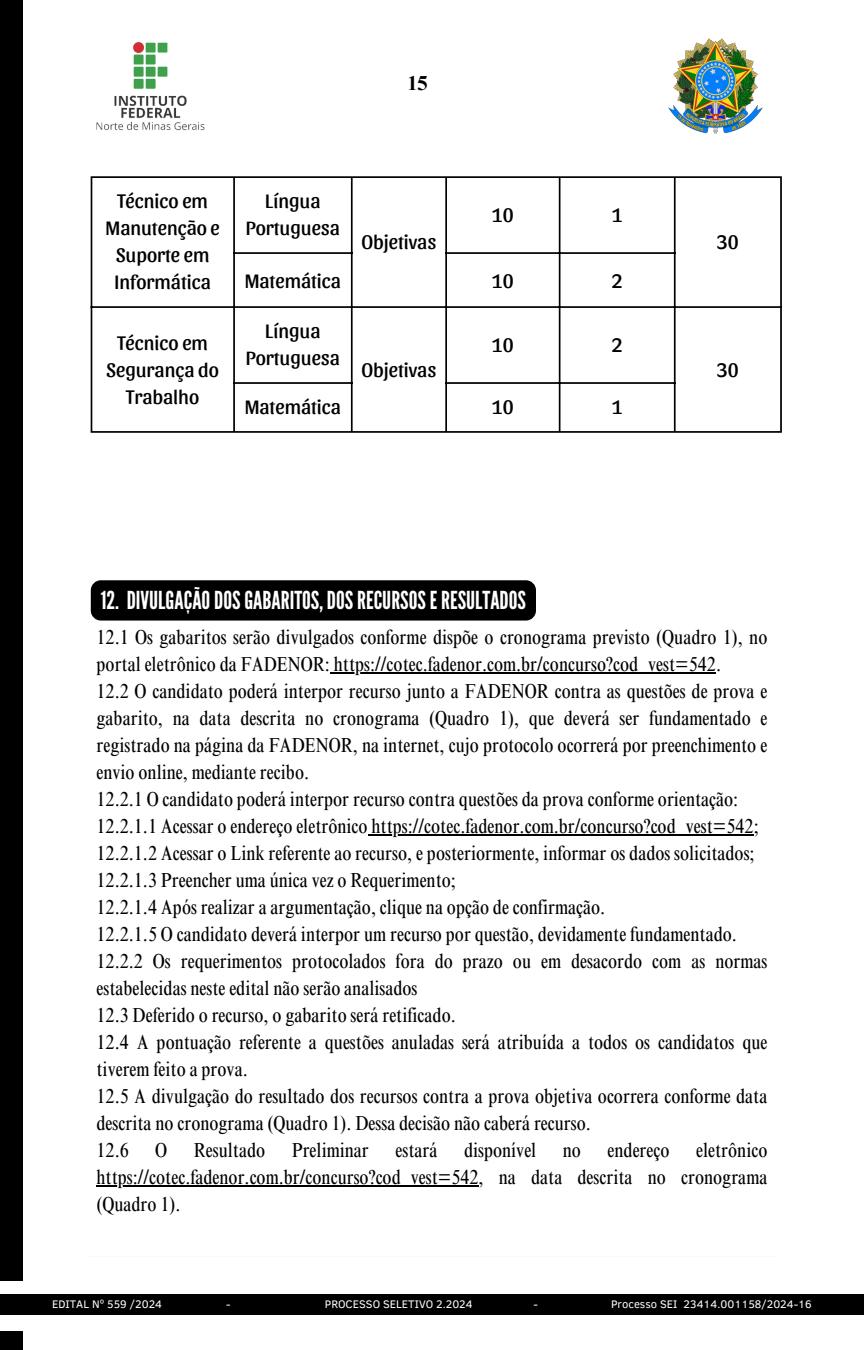
<style>
.page{position:relative;width:864px;height:1350px;background:#fff}
.page>*{position:absolute;margin:0;border:0;box-sizing:border-box;transform-origin:0 0}
.t1{font:24.75px "League Gothic";color:#fff}
.t2{font:condensed 20.25px/27px "Times NRMT Pro";color:#000}
.t3{font:20.25px/27px "Sansita";color:#000;text-align:center}
.t4{font:700 20.25px "Times NRMT Pro";color:#000}
.t5{font:11.25px "Clear Sans";color:#fff}
</style>
<div class="page">
<img style="left:668px;top:38px;width:95px;height:96px">
<div style="left:0;top:0;width:22px;height:1280px;background:#000"></div>
<div style="left:0;top:1332px;width:22px;height:18px;background:#000"></div>
<img style="left:96px;top:41px;width:109px;height:90px">
<hr style="left:91px;top:178px;width:1px;height:253px;background:#000">
<hr style="left:233px;top:178px;width:2px;height:253px;background:#000">
<hr style="left:351px;top:178px;width:2px;height:253px;background:#000">
<hr style="left:445px;top:178px;width:2px;height:253px;background:#000">
<hr style="left:559px;top:178px;width:1px;height:253px;background:#000">
<hr style="left:674px;top:178px;width:2px;height:253px;background:#000">
<hr style="left:780px;top:178px;width:2px;height:253px;background:#000">
<hr style="left:91px;top:176px;width:691px;height:2px;background:#000">
<hr style="left:233px;top:252px;width:120px;height:2px;background:#000">
<hr style="left:445px;top:252px;width:231px;height:2px;background:#000">
<hr style="left:91px;top:306px;width:691px;height:2px;background:#000">
<hr style="left:233px;top:382px;width:120px;height:2px;background:#000">
<hr style="left:445px;top:382px;width:231px;height:2px;background:#000">
<hr style="left:91px;top:431px;width:691px;height:2px;background:#000">
<div style="left:0;top:1294px;width:864px;height:21px;background:#000"></div>
<hr style="left:330px;top:672px;width:386px;height:2px;background:#000">
<hr style="left:368px;top:834px;width:386px;height:2px;background:#000">
<hr style="left:97px;top:1185px;width:382px;height:2px;background:#000">
<div style="left:91px;top:580px;width:445px;height:41px;background:#000;border-radius:10px"></div>
<p class="t4" style="left:407px;top:75px;width:22px">15</p>
<p class="t3" style="left:106px;top:186px;width:116px">Técnico em<br>Manutenção e<br>Suporte em<br>Informática</p>
<p class="t3" style="left:246px;top:186px;width:96px">Língua<br>Portuguesa</p>
<p class="t3" style="left:492px;top:200px;width:23px">10</p>
<p class="t3" style="left:612px;top:200px;width:12px">1</p>
<p class="t3" style="left:361px;top:227px;width:77px">Objetivas</p>
<p class="t3" style="left:245px;top:266px;width:98px">Matemática</p>
<p class="t3" style="left:492px;top:266px;width:23px">10</p>
<p class="t3" style="left:612px;top:266px;width:12px">2</p>
<p class="t3" style="left:107px;top:328px;width:114px">Técnico em<br>Segurança do<br>Trabalho</p>
<p class="t3" style="left:246px;top:316px;width:96px">Língua<br>Portuguesa</p>
<p class="t3" style="left:492px;top:330px;width:23px">10</p>
<p class="t3" style="left:612px;top:330px;width:12px">2</p>
<p class="t3" style="left:361px;top:355px;width:77px">Objetivas</p>
<p class="t3" style="left:245px;top:392px;width:98px">Matemática</p>
<p class="t3" style="left:492px;top:392px;width:23px">10</p>
<p class="t3" style="left:612px;top:392px;width:12px">1</p>
<p class="t1" style="left:101px;top:586px;width:427px">12. DIVULGAÇÃODOSGABARITOS,DOSRECURSOSERESULTADOS</p>
<p class="t3" style="left:717px;top:227px;width:23px">30</p>
<p class="t3" style="left:717px;top:355px;width:23px">30</p>
<h1 class="t2" style="left:97px;top:626px;width:672px">12.1 Os gabaritos serão divulgados conforme dispõe o cronograma previsto (Quadro 1), no portal eletrônico da FADENOR: https://cotec.fadenor.com.br/concurso?cod_vest=542.</h1>
<p class="t2" style="left:97px;top:680px;width:672px">12.2 O candidato poderá interpor recurso junto a FADENOR contra as questões de prova e gabarito, na data descrita no cronograma (Quadro 1), que deverá ser fundamentado e</p>
<p class="t2" style="left:97px;top:734px;width:672px">registrado na página da FADENOR, na internet, cujo protocolo ocorrerá por preenchimento e envio online, mediante recibo.<br>12.2.1 O candidato poderá interpor recurso contra questões da prova conforme orientação:</p>
<p class="t2" style="left:97px;top:815px;width:664px">12.2.1.1 Acessar o endereço eletrônico https://cotec.fadenor.com.br/concurso?cod_vest=542;</p>
<p class="t2" style="left:97px;top:842px;width:660px">12.2.1.2 Acessar o Link referente ao recurso, e posteriormente, informar os dados solicitados;</p>
<p class="t2" style="left:97px;top:869px;width:361px">12.2.1.3 Preencher uma única vez o Requerimento;</p>
<p class="t2" style="left:97px;top:896px;width:510px">12.2.1.4 Após realizar a argumentação, clique na opção de confirmação.</p>
<p class="t2" style="left:97px;top:923px;width:642px">12.2.1.5 O candidato deverá interpor um recurso por questão, devidamente fundamentado.</p>
<p class="t2" style="left:97px;top:950px;width:672px">12.2.2 Os requerimentos protocolados fora do prazo ou em desacordo com as normas estabelecidas neste edital não serão analisados</p>
<p class="t2" style="left:97px;top:1004px;width:361px">12.3 Deferido o recurso, o gabarito será retificado.</p>
<p class="t2" style="left:97px;top:1031px;width:672px">12.4 A pontuação referente a questões anuladas será atribuída a todos os candidatos que tiverem feito a prova.</p>
<p class="t2" style="left:97px;top:1085px;width:672px">12.5 A divulgação do resultado dos recursos contra a prova objetiva ocorrera conforme data descrita no cronograma (Quadro 1). Dessa decisão não caberá recurso.</p>
<p class="t2" style="left:97px;top:1139px;width:34px">12.6</p>
<p class="t2" style="left:155px;top:1139px;width:14px">O</p>
<p class="t2" style="left:194px;top:1139px;width:73px">Resultado</p>
<p class="t2" style="left:292px;top:1139px;width:79px">Preliminar</p>
<p class="t2" style="left:395px;top:1139px;width:43px">estará</p>
<p class="t2" style="left:464px;top:1139px;width:74px">disponível</p>
<p class="t2" style="left:563px;top:1139px;width:20px">no</p>
<p class="t2" style="left:608px;top:1139px;width:64px">endereço</p>
<p class="t2" style="left:696px;top:1139px;width:73px">eletrônico</p>
<p class="t2" style="left:97px;top:1166px;width:672px">https://cotec.fadenor.com.br/concurso?cod_vest=542, na data descrita no cronograma (Quadro 1).</p>
<p class="t5" style="left:52px;top:1296px;width:112px">EDITAL Nº 559 /2024</p>
<p class="t5" style="left:226px;top:1296px;width:6px">-</p>
<p class="t5" style="left:325px;top:1296px;width:149px">PROCESSO SELETIVO 2.2024</p>
<p class="t5" style="left:534px;top:1296px;width:6px">-</p>
<p class="t5" style="left:611px;top:1296px;width:202px">Processo SEI 23414.001158/2024-16</p>
</div>
